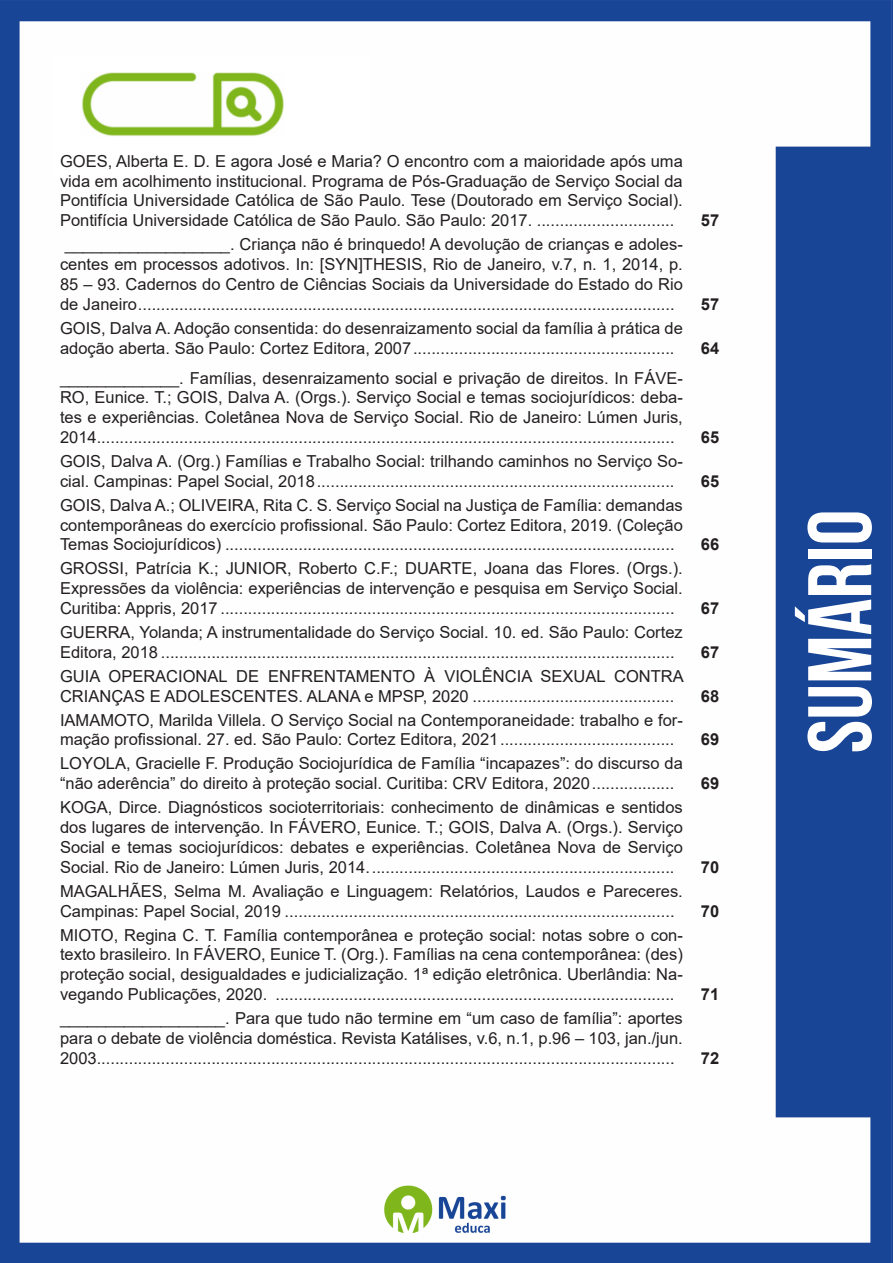
<style>
.page{position:relative;width:893px;height:1263px;background:#fff}
.page>*{position:absolute;margin:0;border:0;box-sizing:border-box;transform-origin:0 0}
.t1{font:700 90px "Bebas Neue";color:#fff}
.ALTERNATIVAS{font:16.5px/19.8px "Arial";color:#231f20;text-align:justify}
.INDICE{font:700 16.5px "Arial";color:#231f20}
</style>
<div class="page">
<img style="left:0;top:0;width:893px;height:1263px">
<div style="left:53px;top:55px;width:317px;height:121px;background:#fff"></div>
<img style="left:82px;top:72px;width:201px;height:64px">
<p class="ALTERNATIVAS" style="left:60px;top:151px;width:624px">GOES, Alberta E. D. E agora José e Maria? O encontro com a maioridade após uma vida em acolhimento institucional. Programa de Pós-Graduação de Serviço Social da Pontifícia Universidade Católica de São Paulo. Tese (Doutorado em Serviço Social).<br>Pontifícia Universidade Católica de São Paulo. São Paulo: 2017. ..............................</p>
<p class="ALTERNATIVAS" style="left:60px;top:234px;width:624px">__________________. Criança não é brinquedo! A devolução de crianças e adoles&shy;centes em processos adotivos. In: [SYN]THESIS, Rio de Janeiro, v.7, n. 1, 2014, p.<br>85 – 93. Cadernos do Centro de Ciências Sociais da Universidade do Estado do Rio de Janeiro.....................................................................................................................</p>
<p class="ALTERNATIVAS" style="left:60px;top:318px;width:624px">GOIS, Dalva A. Adoção consentida: do desenraizamento social da família à prática de adoção aberta. São Paulo: Cortez Editora, 2007.........................................................</p>
<p class="ALTERNATIVAS" style="left:60px;top:368px;width:624px">_____________. Famílias, desenraizamento social e privação de direitos. In FÁVE-RO, Eunice. T.; GOIS, Dalva A. (Orgs.). Serviço Social e temas sociojurídicos: deba&shy;tes e experiências. Coletânea Nova de Serviço Social. Rio de Janeiro: Lúmen Juris, 2014..............................................................................................................................</p>
<p class="ALTERNATIVAS" style="left:60px;top:451px;width:624px">GOIS, Dalva A. (Org.) Famílias e Trabalho Social: trilhando caminhos no Serviço So&shy;cial. Campinas: Papel Social, 2018..............................................................................</p>
<p class="ALTERNATIVAS" style="left:60px;top:495px;width:624px">GOIS, Dalva A.; OLIVEIRA, Rita C. S. Serviço Social na Justiça de Família: demandas contemporâneas do exercício profissional. São Paulo: Cortez Editora, 2019. (Coleção Temas Sociojurídicos) ..................................................................................................</p>
<p class="ALTERNATIVAS" style="left:60px;top:559px;width:624px">GROSSI, Patrícia K.; JUNIOR, Roberto C.F.; DUARTE, Joana das Flores. (Orgs.).<br>Expressões da violência: experiências de intervenção e pesquisa em Serviço Social.<br>Curitiba: Appris, 2017 ...................................................................................................</p>
<p class="ALTERNATIVAS" style="left:60px;top:622px;width:624px">GUERRA, Yolanda; A instrumentalidade do Serviço Social. 10. ed. São Paulo: Cortez<br>Editora, 2018 ................................................................................................................</p>
<p class="ALTERNATIVAS" style="left:60px;top:666px;width:625px">GUIA OPERACIONAL DE ENFRENTAMENTO À VIOLÊNCIA SEXUAL CONTRA<br>CRIANÇAS E ADOLESCENTES. ALANA e MPSP, 2020 ............................................</p>
<p class="ALTERNATIVAS" style="left:60px;top:710px;width:624px">IAMAMOTO, Marilda Villela. O Serviço Social na Contemporaneidade: trabalho e for&shy;mação profissional. 27. ed. São Paulo: Cortez Editora, 2021......................................</p>
<p class="ALTERNATIVAS" style="left:60px;top:754px;width:624px">LOYOLA, Gracielle F. Produção Sociojurídica de Família “incapazes”: do discurso da “não aderência” do direito à proteção social. Curitiba: CRV Editora, 2020..................</p>
<p class="ALTERNATIVAS" style="left:60px;top:797px;width:624px">KOGA, Dirce. Diagnósticos socioterritoriais: conhecimento de dinâmicas e sentidos dos lugares de intervenção. In FÁVERO, Eunice. T.; GOIS, Dalva A. (Orgs.). Serviço Social e temas sociojurídicos: debates e experiências. Coletânea Nova de Serviço Social. Rio de Janeiro: Lúmen Juris, 2014...................................................................</p>
<p class="ALTERNATIVAS" style="left:60px;top:881px;width:624px">MAGALHÃES, Selma M. Avaliação e Linguagem: Relatórios, Laudos e Pareceres.<br>Campinas: Papel Social, 2019 .....................................................................................</p>
<p class="ALTERNATIVAS" style="left:60px;top:925px;width:624px">MIOTO, Regina C. T. Família contemporânea e proteção social: notas sobre o con&shy;texto brasileiro. In FÁVERO, Eunice T. (Org.). Famílias na cena contemporânea: (des) proteção social, desigualdades e judicialização. 1ª edição eletrônica. Uberlândia: Na&shy;vegando Publicações, 2020. .......................................................................................</p>
<p class="ALTERNATIVAS" style="left:60px;top:1008px;width:624px">__________________. Para que tudo não termine em “um caso de família”: aportes para o debate de violência doméstica. Revista Katálises, v.6, n.1, p.96 – 103, jan./jun.<br>2003..............................................................................................................................</p>
<p class="INDICE" style="left:701px;top:209px;width:20px">57</p>
<p class="INDICE" style="left:701px;top:292px;width:20px">57</p>
<p class="INDICE" style="left:701px;top:336px;width:20px">64</p>
<p class="INDICE" style="left:701px;top:425px;width:20px">65</p>
<p class="INDICE" style="left:701px;top:469px;width:20px">65</p>
<p class="INDICE" style="left:701px;top:533px;width:20px">66</p>
<p class="INDICE" style="left:701px;top:596px;width:20px">67</p>
<p class="INDICE" style="left:701px;top:640px;width:20px">67</p>
<p class="INDICE" style="left:701px;top:684px;width:20px">68</p>
<p class="INDICE" style="left:701px;top:728px;width:20px">69</p>
<p class="INDICE" style="left:701px;top:772px;width:20px">69</p>
<p class="INDICE" style="left:701px;top:855px;width:20px">70</p>
<p class="INDICE" style="left:701px;top:899px;width:20px">70</p>
<p class="INDICE" style="left:701px;top:982px;width:20px">71</p>
<p class="INDICE" style="left:701px;top:1046px;width:20px">72</p>
<h1 class="t1" style="left:791px;top:753px;width:245px;rotate:-90deg">sumário</h1>
</div>
